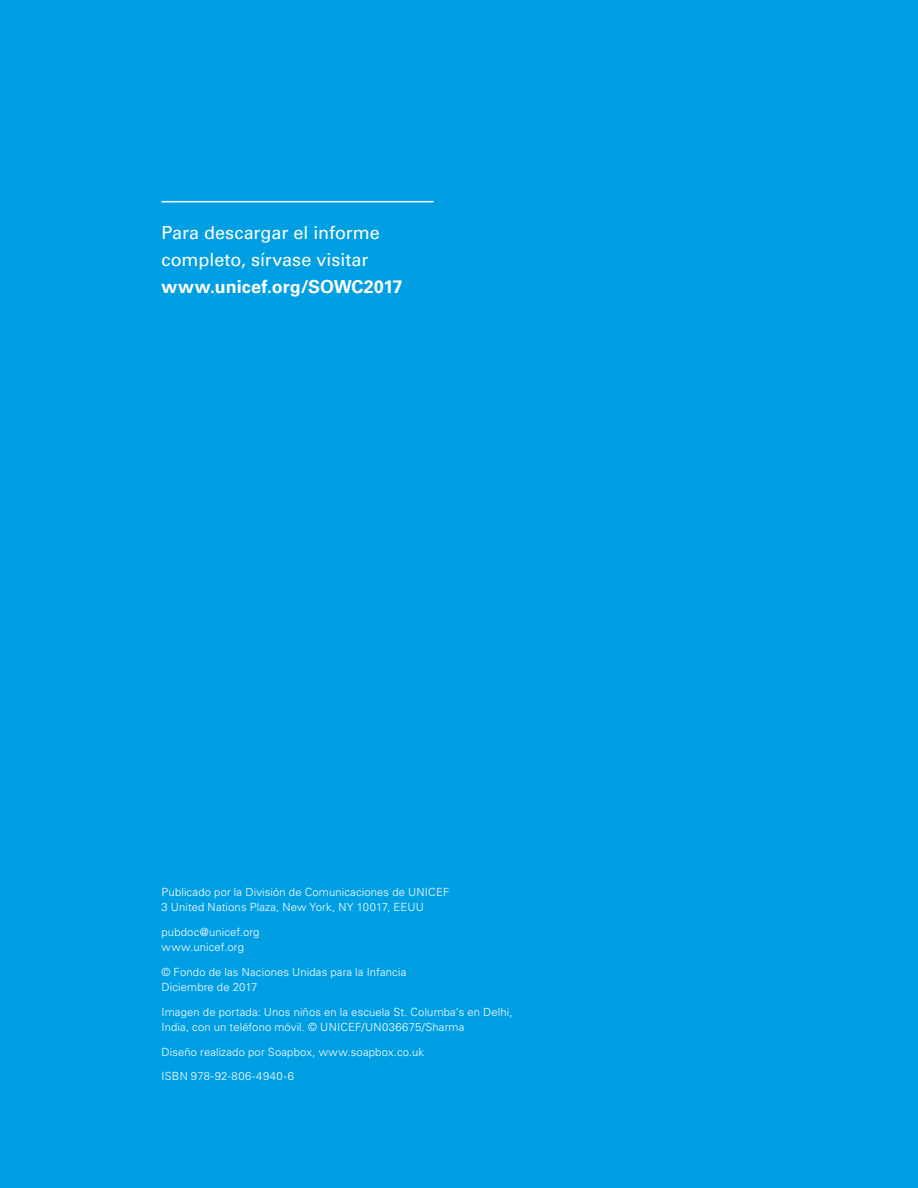
<style>
.page{position:relative;width:918px;height:1188px;background:#009fe3}
.page>*{position:absolute;margin:0;border:0;box-sizing:border-box;transform-origin:0 0}
.Endnotes{font:18px/27px "Univers LT Std";color:#fff}
.Endnotes-2{font:300 11.25px/15.8px "Univers LT Std";letter-spacing:.015em;color:#fff}
.Endnotes-3{font:300 11.25px "Univers LT Std";letter-spacing:.035em;color:#fff}
.s1{font-weight:700}
</style>
<div class="page">
<hr style="left:162px;top:201px;width:271px;height:1px;background:#fff">
<p class="Endnotes" style="left:162px;top:219px;width:242px">Para descargar el informe completo, sírvase visitar <span class="s1">www.unicef.org/SOWC2017</span></p>
<p class="Endnotes-2" style="left:162px;top:884px;width:289px">Publicado por la División de Comunicaciones de UNICEF<br>3 United Nations Plaza, New York, NY 10017, EEUU</p>
<p class="Endnotes-2" style="left:162px;top:924px;width:100px">pubdoc@unicef.org www.unicef.org</p>
<p class="Endnotes-2" style="left:162px;top:964px;width:246px">© Fondo de las Naciones Unidas para la Infancia<br>Diciembre de 2017</p>
<p class="Endnotes-2" style="left:162px;top:1004px;width:353px">Imagen de portada: Unos niños en la escuela St. Columba’s en Delhi,<br>India, con un teléfono móvil. © UNICEF/UN036675/Sharma</p>
<p class="Endnotes-2" style="left:162px;top:1044px;width:264px">Diseño realizado por Soapbox, www.soapbox.co.uk</p>
<p class="Endnotes-3" style="left:162px;top:1069px;width:134px">ISBN 978-92-806-4940-6</p>
</div>
